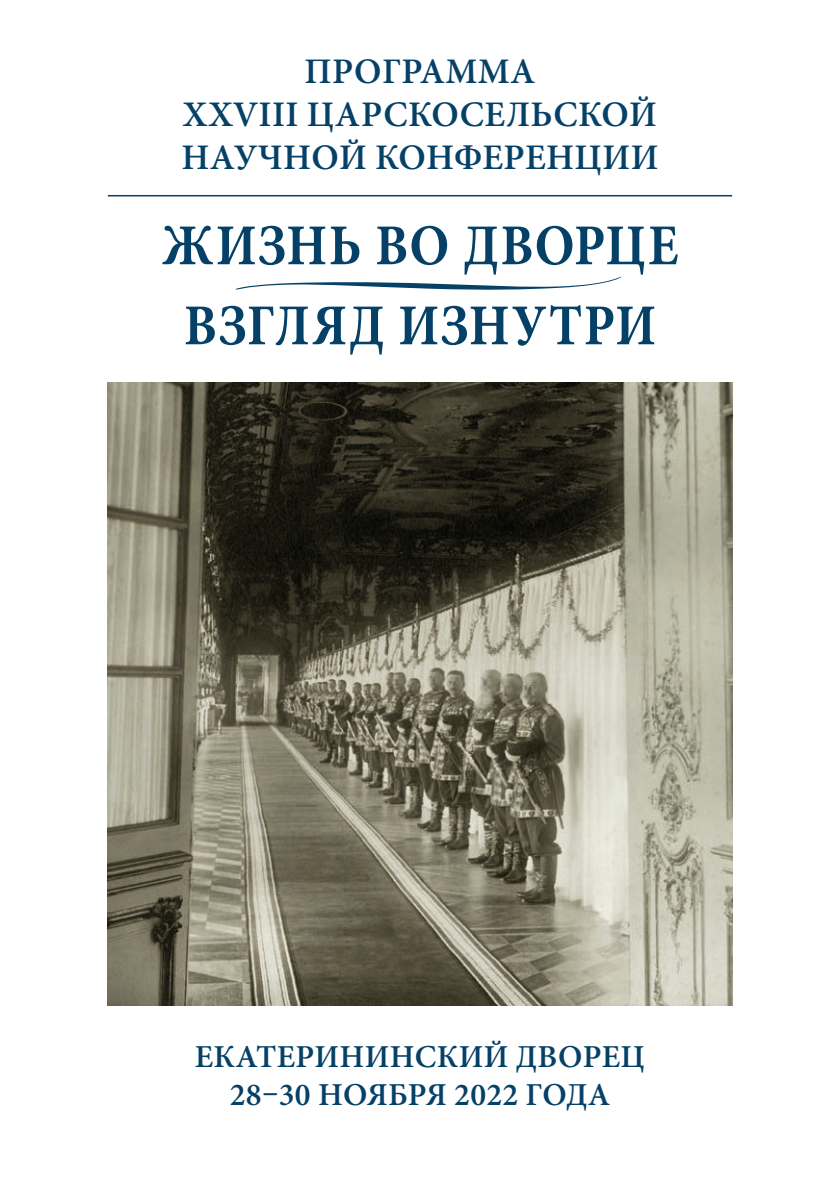
<style>
.page{position:relative;width:840px;height:1191px;background:#fff}
.page>*{position:absolute;margin:0;border:0;box-sizing:border-box;transform-origin:0 0}
.t1{font:700 57.8px/80px "Minion Pro";letter-spacing:.025em;color:#054067;text-align:center;scale:.9 1}
.t2{font:600 36px/43.2px "Minion Pro";letter-spacing:.01em;color:#054067;text-align:center}
.t3{font:600 32px/38.4px "Minion Pro";letter-spacing:.01em;color:#054067;text-align:center}
</style>
<div class="page">
<img style="left:108px;top:382px;width:623px;height:624px">
<hr style="left:108px;top:195px;width:623px;height:1px;background:#054067">
<svg style="left:235px;top:276px;width:386px;height:14px"></svg>
<p class="t2" style="left:181px;top:50px;width:478px">ПРОГРАММА<br>XXVIII ЦАРСКОСЕЛЬСКОЙ<br>НАУЧНОЙ КОНФЕРЕНЦИИ</p>
<h1 class="t1" style="left:161px;top:205px;width:575px">ЖИЗНЬ ВО ДВОРЦЕ<br>ВЗГЛЯД ИЗНУТРИ</h1>
<p class="t3" style="left:195px;top:1037px;width:451px">ЕКАТЕРИНИНСКИЙ ДВОРЕЦ<br>28–30 НОЯБРЯ 2022 ГОДА</p>
</div>
